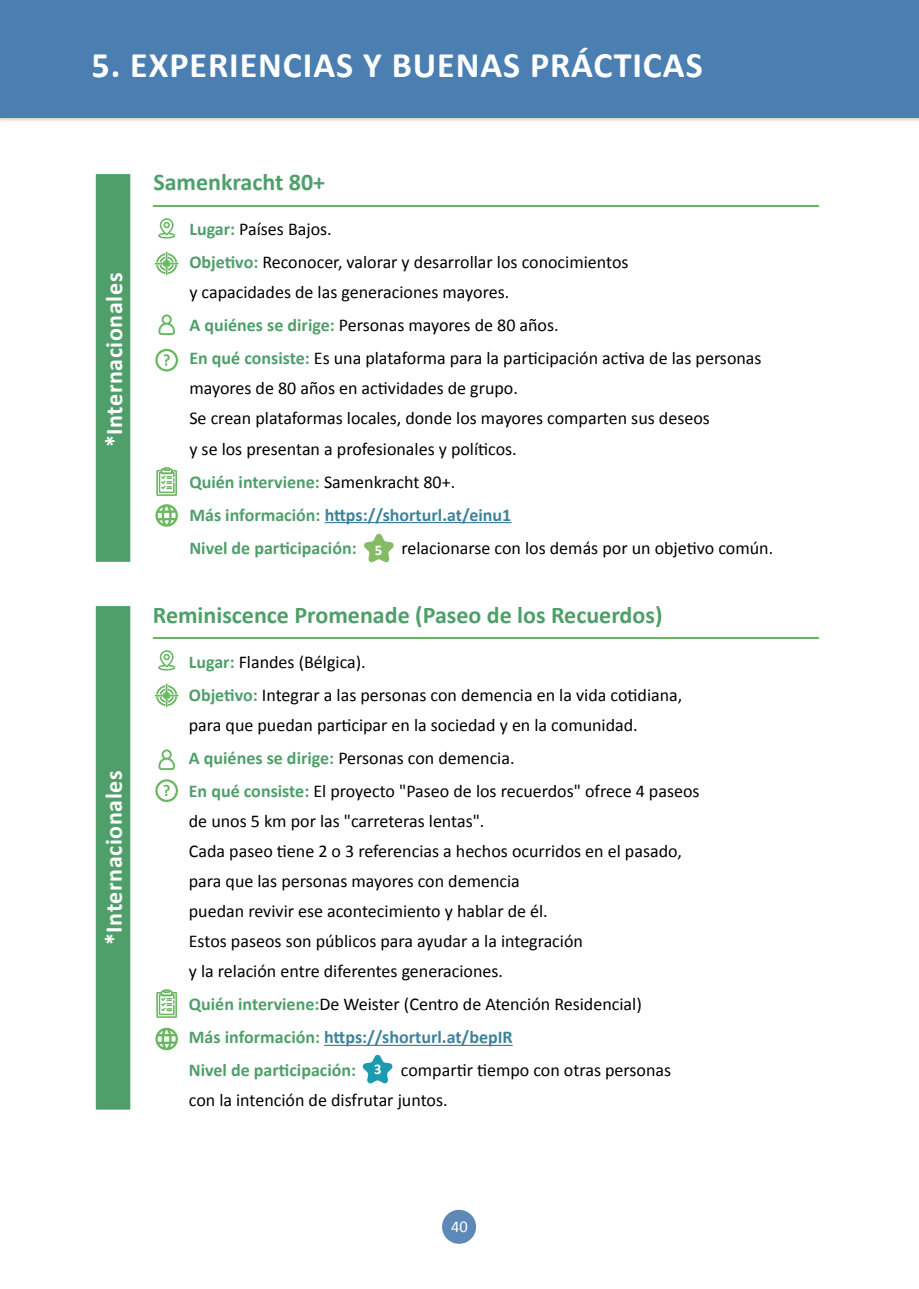
<style>
.page{position:relative;width:919px;height:1289px;background:#fff}
.page>*{position:absolute;margin:0;border:0;box-sizing:border-box;transform-origin:0 0}
.t1{font:700 36px "Calibri";letter-spacing:.025em;color:#fff}
.t2{font:700 24px "Calibri";color:#4f9f6a}
.t3{font:700 24px "Calibri";letter-spacing:.025em;color:#fff}
.t4{font:18px/30px "Calibri";color:#000}
.t5{font:700 18px/33px "Calibri";color:#4f9f6a}
.t6{font:16.5px "Calibri";color:#fff}
.t7{font:700 14.7px "Calibri";color:#fff}
.s1{font-weight:700;color:#4f9f6a}
.s2{font-weight:400;color:#000}
.s3{color:#3e839b}
</style>
<div class="page">
<hr style="left:153px;top:205px;width:665px;height:2px;background:#6ab762">
<div style="left:96px;top:174px;width:34px;height:388px;background:#4f9f6a"></div>
<hr style="left:324px;top:522px;width:187px;height:1px;background:#3e839b">
<svg style="left:158px;top:218px;width:17px;height:20px"></svg>
<svg style="left:158px;top:314px;width:17px;height:21px"></svg>
<svg style="left:155px;top:349px;width:23px;height:22px"></svg>
<svg style="left:155px;top:251px;width:24px;height:24px"></svg>
<svg style="left:156px;top:467px;width:21px;height:29px"></svg>
<svg style="left:155px;top:504px;width:23px;height:23px"></svg>
<svg style="left:364px;top:533px;width:30px;height:30px"></svg>
<div style="left:442px;top:1209px;width:34px;height:34px;background:#5e88b8;border-radius:50%"></div>
<div style="left:0;top:0;width:918px;height:118px;background:#4b7fb2"></div>
<hr style="left:153px;top:637px;width:665px;height:1px;background:#6ab762">
<div style="left:96px;top:606px;width:34px;height:503px;background:#4f9f6a"></div>
<hr style="left:324px;top:1044px;width:188px;height:1px;background:#3e839b">
<svg style="left:158px;top:650px;width:17px;height:20px"></svg>
<svg style="left:158px;top:749px;width:17px;height:21px"></svg>
<svg style="left:155px;top:779px;width:23px;height:23px"></svg>
<svg style="left:155px;top:683px;width:24px;height:24px"></svg>
<svg style="left:156px;top:989px;width:21px;height:28px"></svg>
<svg style="left:155px;top:1027px;width:23px;height:23px"></svg>
<svg style="left:362px;top:1054px;width:31px;height:30px"></svg>
<h1 class="t1" style="left:91px;top:40px;width:612px">5. EXPERIENCIAS Y BUENAS PRÁCTICAS</h1>
<h2 class="t3" style="left:97px;top:447px;width:176px;rotate:-90deg">*Internacionales</h2>
<h2 class="t3" style="left:97px;top:945px;width:176px;rotate:-90deg">*Internacionales</h2>
<h2 class="t2" style="left:153px;top:165px;width:173px">Samenkracht 80+</h2>
<p class="t4" style="left:189px;top:212px;width:440px;line-height:33px"><span class="s1">Lugar:</span> Países Bajos.<br><span class="s1">Objetivo:</span> Reconocer, valorar y desarrollar los conocimientos</p>
<p class="t4" style="left:189px;top:275px;width:573px;line-height:33px">y capacidades de las generaciones mayores.<br><span class="s1">A quiénes se dirige:</span> Personas mayores de 80 años.<br><span class="s1">En qué consiste:</span> Es una plataforma para la participación activa de las personas</p>
<p class="t4" style="left:189px;top:372px;width:522px">mayores de 80 años en actividades de grupo.<br>Se crean plataformas locales, donde los mayores comparten sus deseos y se los presentan a profesionales y políticos.</p>
<p class="t5" style="left:189px;top:464px;width:323px">Quién interviene: <span class="s2">Samenkracht 80+.<br></span>Más información: <span class="s3">https://shorturl.at/einu1<br></span>Nivel de participación:</p>
<p class="t4" style="left:401px;top:531px;width:373px">relacionarse con los demás por un objetivo común.</p>
<p class="t7" style="left:375px;top:539px;width:9px">5</p>
<h2 class="t2" style="left:153px;top:598px;width:511px">Reminiscence Promenade (Paseo de los Recuerdos)</h2>
<p class="t4" style="left:189px;top:645px;width:495px;line-height:33px"><span class="s1">Lugar:</span> Flandes (Bélgica).<br><span class="s1">Objetivo:</span> Integrar a las personas con demencia en la vida cotidiana,</p>
<p class="t4" style="left:189px;top:708px;width:512px;line-height:33px">para que puedan participar en la sociedad y en la comunidad.<br><span class="s1">A quiénes se dirige:</span> Personas con demencia.<br><span class="s1">En qué consiste:</span> El proyecto "Paseo de los recuerdos" ofrece 4 paseos</p>
<p class="t4" style="left:189px;top:805px;width:494px">de unos 5 km por las "carreteras lentas".<br>Cada paseo tiene 2 o 3 referencias a hechos ocurridos en el pasado, para que las personas mayores con demencia<br>puedan revivir ese acontecimiento y hablar de él.<br>Estos paseos son públicos para ayudar a la integración<br>y la relación entre diferentes generaciones.</p>
<p class="t5" style="left:189px;top:987px;width:454px">Quién interviene:<span class="s2">De Weister (Centro de Atención Residencial)<br></span>Más información: <span class="s3">https://shorturl.at/bepIR<br></span>Nivel de participación:</p>
<p class="t4" style="left:189px;top:1054px;width:484px;text-indent:212px">compartir tiempo con otras personas con la intención de disfrutar juntos.</p>
<p class="t7" style="left:374px;top:1059px;width:9px">3</p>
<p class="t6" style="left:451px;top:1216px;width:18px">40</p>
</div>
